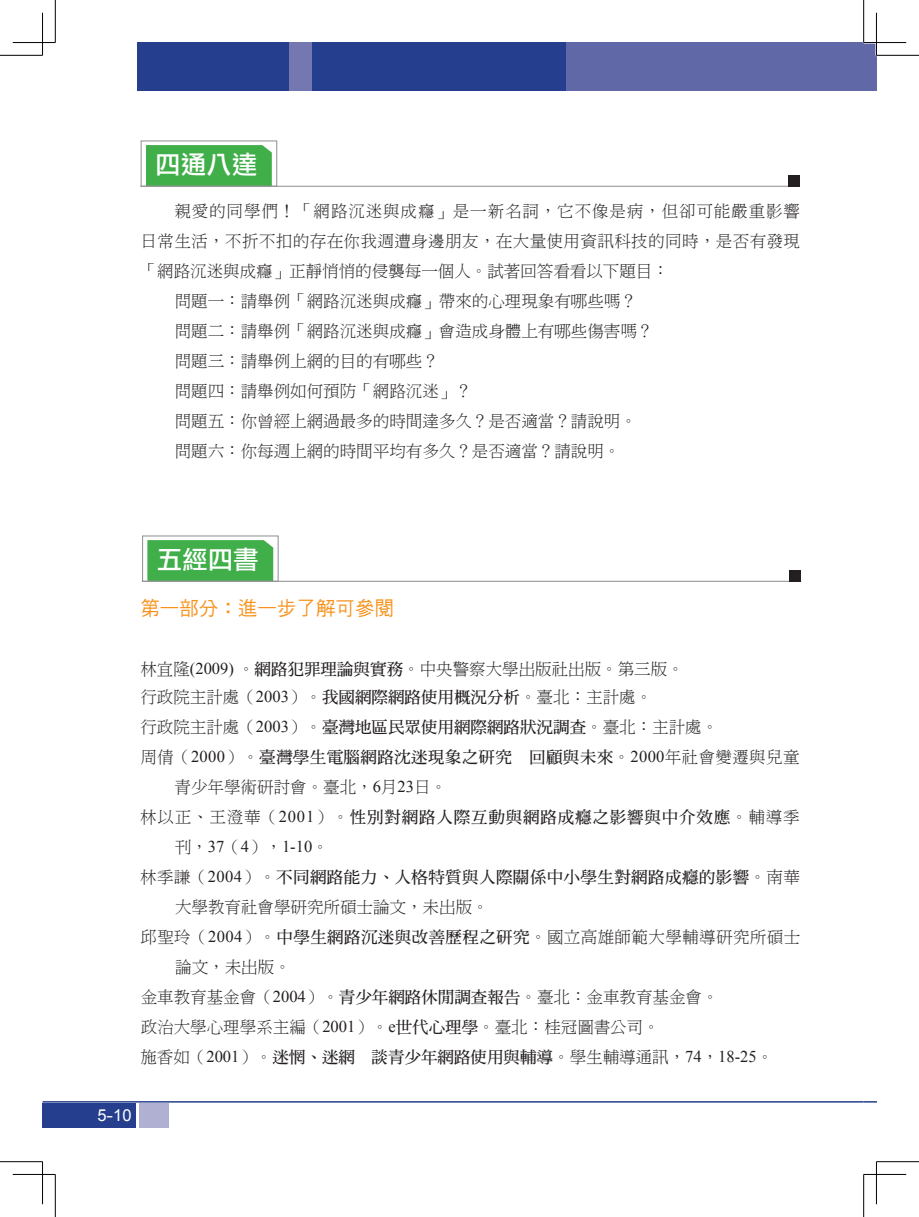
<style>
.page{position:relative;width:919px;height:1217px;background:#fff}
.page>*{position:absolute;margin:0;border:0;box-sizing:border-box;transform-origin:0 0}
.t1{font:25.5px "DF Li Hei Md WIN BF";color:#fff}
.t2{font:19.5px "DF Hei Md HK BF";color:#f7931d}
.t3{font:16.5px/28.5px "DF Ming Lt HK BF";color:#231f20}
.t4{font:16.5px "DF Ming Bd HK BF";letter-spacing:.025em;color:#231f20}
.t5{font:16.5px "DF Ming Lt HK BF";letter-spacing:.025em;color:#231f20}
.t6{font:16.5px "DF Ming Bd HK BF";letter-spacing:.05em;color:#231f20}
.t7{font:16.5px "DF Ming Lt HK BF";letter-spacing:.055em;color:#231f20}
.t8{font:16.5px "Times New Roman";color:#231f20}
.t9{font:16.5px "Arial";color:#fff}
.s1{font-family:"Times New Roman"}
.s2{font-family:"DF Ming Bd HK BF"}
.s3{font-family:"DF Ming Lt HK BF"}
</style>
<div class="page">
<div style="left:43px;top:1102px;width:93px;height:25px;background:#253f8e"></div>
<div style="left:140px;top:1102px;width:29px;height:25px;background:#afb0d2"></div>
<hr style="left:43px;top:1100px;width:820px;height:2px;background:#253f8e">
<div style="left:137px;top:43px;width:726px;height:48px;background:#253f8e"></div>
<div style="left:289px;top:43px;width:574px;height:48px;background:#7477b0"></div>
<div style="left:312px;top:43px;width:551px;height:48px;background:#253f8e"></div>
<div style="left:566px;top:43px;width:297px;height:48px;background:#6168a7"></div>
<svg style="left:863px;top:1101px;width:13px;height:1px"></svg>
<div style="left:863px;top:43px;width:13px;height:48px;background:#6168a7"></div>
<div style="left:146px;top:145px;width:126px;height:40px;background:#40ae49"></div>
<hr style="left:140px;top:186px;width:659px;height:1px;background:#939598">
<div style="left:788px;top:175px;width:11px;height:11px;background:#231f20"></div>
<div style="left:141px;top:140px;width:136px;height:47px;border:1px solid #939598"></div>
<div style="left:147px;top:540px;width:126px;height:39px;background:#40ae49"></div>
<hr style="left:142px;top:580px;width:659px;height:1px;background:#939598">
<div style="left:789px;top:569px;width:12px;height:12px;background:#231f20"></div>
<div style="left:142px;top:535px;width:137px;height:46px;border:1px solid #939598"></div>
<hr style="left:863px;top:41px;width:43px;height:3px;background:#fff">
<hr style="left:875px;top:13px;width:2px;height:42px;background:#fff">
<hr style="left:0;top:55px;width:43px;height:1px;background:#000">
<hr style="left:876px;top:55px;width:42px;height:1px;background:#000">
<hr style="left:0;top:1161px;width:43px;height:1px;background:#000">
<hr style="left:876px;top:1161px;width:42px;height:1px;background:#000">
<hr style="left:55px;top:0;width:1px;height:43px;background:#000">
<hr style="left:55px;top:1174px;width:1px;height:42px;background:#000">
<hr style="left:863px;top:0;width:1px;height:43px;background:#000">
<hr style="left:863px;top:1174px;width:1px;height:42px;background:#000">
<hr style="left:13px;top:42px;width:42px;height:1px;background:#000">
<hr style="left:863px;top:42px;width:43px;height:1px;background:#000">
<hr style="left:13px;top:1173px;width:42px;height:1px;background:#000">
<hr style="left:863px;top:1173px;width:43px;height:1px;background:#000">
<hr style="left:42px;top:13px;width:1px;height:42px;background:#000">
<hr style="left:42px;top:1161px;width:1px;height:42px;background:#000">
<hr style="left:876px;top:13px;width:1px;height:42px;background:#000">
<hr style="left:876px;top:1161px;width:1px;height:42px;background:#000">
<h1 class="t1" style="left:155px;top:151px;width:104px">四通八達</h1>
<p class="t7" style="left:174px;top:203px;width:627px">親愛的同學們！「網路沉迷與成癮」是一新名詞，它不像是病，但卻可能嚴重影響</p>
<p class="t5" style="left:140px;top:233px;width:661px">日常生活，不折不扣的存在你我週遭身邊朋友，在大量使用資訊科技的同時，是否有發現</p>
<p class="t3" style="left:141px;top:257px;width:529px">「網路沉迷與成癮」正靜悄悄的侵襲每一個人。試著回答看看以下題目：</p>
<p class="t3" style="left:175px;top:287px;width:464px">問題一：請舉例「網路沉迷與成癮」帶來的心理現象有哪些嗎？</p>
<p class="t3" style="left:175px;top:317px;width:480px">問題二：請舉例「網路沉迷與成癮」會造成身體上有哪些傷害嗎？</p>
<p class="t3" style="left:175px;top:347px;width:266px">問題三：請舉例上網的目的有哪些？</p>
<p class="t3" style="left:175px;top:377px;width:299px">問題四：請舉例如何預防「網路沉迷」？</p>
<p class="t3" style="left:175px;top:407px;width:464px">問題五：你曾經上網過最多的時間達多久？是否適當？請說明。</p>
<p class="t3" style="left:175px;top:437px;width:447px">問題六：你每週上網的時間平均有多久？是否適當？請說明。</p>
<h1 class="t1" style="left:157px;top:546px;width:103px">五經四書</h1>
<p class="t2" style="left:140px;top:598px;width:255px">第一部分：進一步了解可參閱</p>
<p class="t3" style="left:140px;top:654px;width:545px">林宜隆<span class="s1">(2009)</span> 。<span class="s2">網路犯罪理論與實務</span>。中央警察大學出版社出版。第三版。行政院主計處（<span class="s1">2003</span>）。<span class="s2">我國網際網路使用概況分析</span>。臺北：主計處。</p>
<p class="t3" style="left:140px;top:712px;width:579px">行政院主計處（<span class="s1">2003</span>）。<span class="s2">臺灣地區民眾使用網際網路狀況調查</span>。臺北：主計處。</p>
<p class="t4" style="left:140px;top:748px;width:660px"><span class="s3">周倩（</span><span class="s1">2000</span><span class="s3">）。</span>臺灣學生電腦網路沈迷現象之研究 回顧與未來<span class="s3">。</span><span class="s1">2000</span><span class="s3">年社會變遷與兒童</span></p>
<p class="t3" style="left:175px;top:772px;width:274px">青少年學術研討會。臺北，<span class="s1">6</span>月<span class="s1">23</span>日。</p>
<p class="t6" style="left:140px;top:808px;width:661px"><span class="s3">林以正、王澄華（</span><span class="s1">2001</span><span class="s3">）。</span>性別對網路人際互動與網路成癮之影響與中介效應<span class="s3">。輔導季</span></p>
<p class="t8" style="left:175px;top:835px;width:155px"><span class="s3">刊，</span>37<span class="s3">（</span>4<span class="s3">），</span>1-10<span class="s3">。</span></p>
<p class="t4" style="left:140px;top:868px;width:661px"><span class="s3">林季謙（</span><span class="s1">2004</span><span class="s3">）。</span>不同網路能力、人格特質與人際關係中小學生對網路成癮的影響<span class="s3">。南華</span></p>
<p class="t3" style="left:175px;top:892px;width:315px">大學教育社會學研究所碩士論文，未出版。</p>
<p class="t5" style="left:140px;top:928px;width:661px">邱聖玲（<span class="s1">2004</span>）。<span class="s2">中學生網路沉迷與改善歷程之研究</span>。國立高雄師範大學輔導研究所碩士</p>
<p class="t3" style="left:175px;top:952px;width:117px">論文，未出版。</p>
<p class="t3" style="left:141px;top:982px;width:579px">金車教育基金會（<span class="s1">2004</span>）。<span class="s2">青少年網路休閒調查報告</span>。臺北：金車教育基金會。</p>
<p class="t3" style="left:141px;top:1012px;width:520px">政治大學心理學系主編（<span class="s1">2001</span>）。<span class="s1">e</span><span class="s2">世代心理學</span>。臺北：桂冠圖書公司。</p>
<p class="t3" style="left:140px;top:1042px;width:634px">施香如（<span class="s1">2001</span>）。<span class="s2">迷惘、迷網 談青少年網路使用與輔導</span>。學生輔導通訊，<span class="s1">74</span>，<span class="s1">18-25</span>。</p>
<p class="t9" style="left:97px;top:1103px;width:36px">5-10</p>
</div>
